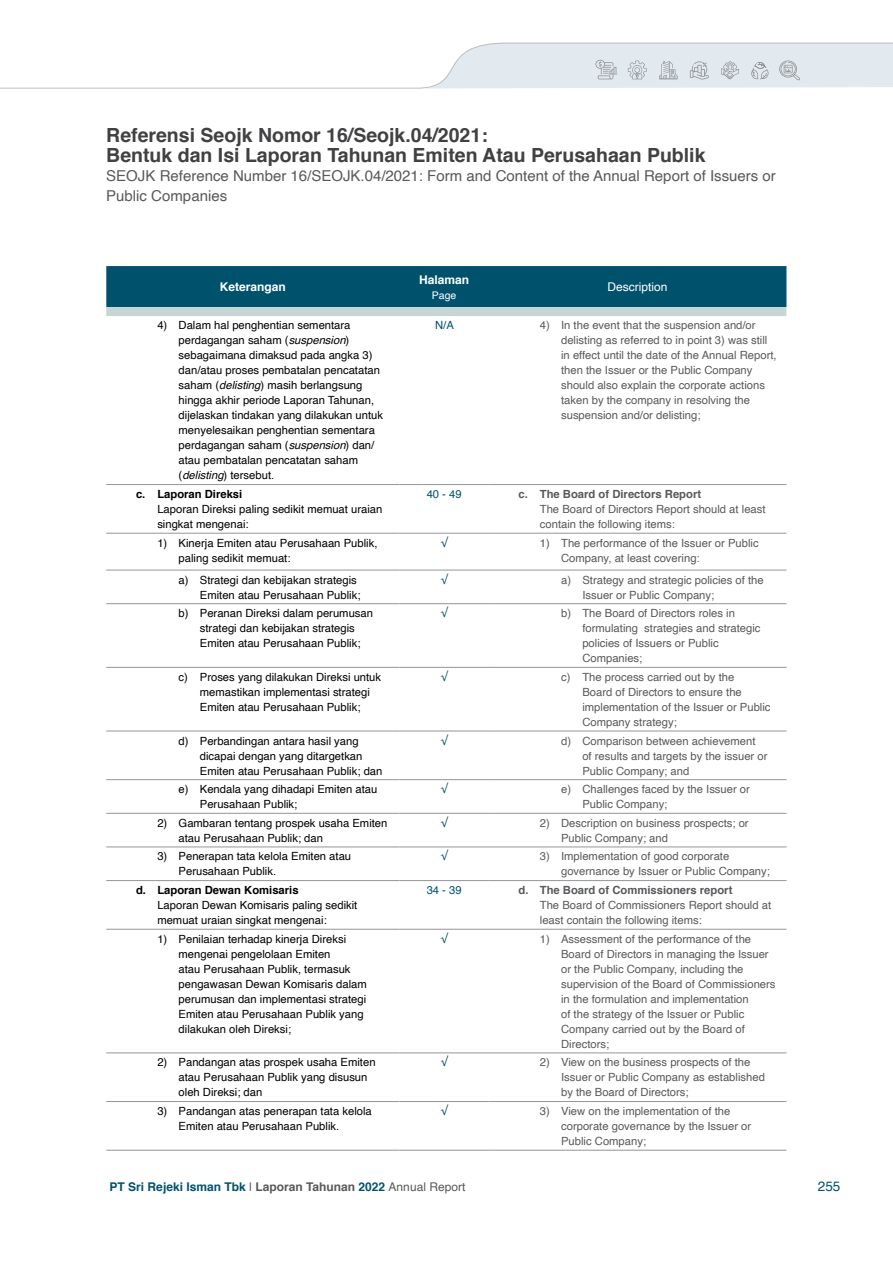
<style>
.page{position:relative;width:893px;height:1263px;background:#fff}
.page>*{position:absolute;margin:0;border:0;box-sizing:border-box;transform-origin:0 0}
.t1{font:700 19.5px/19.5px "Helvetica";color:#414042}
.t2{font:15px/19.5px "Helvetica";color:#58595b}
.t3{font:13.5px "Helvetica";color:#00526c}
.t4{font:700 12px "Helvetica";color:#00526c}
.t5{font:700 12px "Helvetica";color:#fff}
.t6{font:12px "Helvetica";color:#fff}
.t7{font:11.25px/15px "Helvetica";color:#000}
.t8{font:11.25px/15px "Helvetica";color:#58595b}
.t9{font:700 11.25px "Helvetica";color:#58595b}
.t10{font:700 11.25px "Helvetica";color:#000}
.t11{font:11.25px "Helvetica";color:#00526c}
.t12{font:10.5px "Helvetica";color:#fff}
.s1{font-style:italic}
.s2{font-weight:400;color:#58595b}
.s3{color:#58595b}
</style>
<div class="page">
<svg style="left:0;top:42px;width:893px;height:47px"></svg>
<svg style="left:106px;top:266px;width:680px;height:50px;background:#246a7f"></svg>
<hr style="left:106px;top:484px;width:293px;height:1px;background:#939598">
<hr style="left:399px;top:484px;width:90px;height:1px;background:#939598">
<hr style="left:489px;top:484px;width:297px;height:1px;background:#939598">
<hr style="left:106px;top:533px;width:293px;height:1px;background:#939598">
<hr style="left:399px;top:533px;width:90px;height:1px;background:#939598">
<hr style="left:489px;top:533px;width:297px;height:1px;background:#939598">
<hr style="left:106px;top:570px;width:293px;height:1px;background:#939598">
<hr style="left:399px;top:570px;width:90px;height:1px;background:#939598">
<hr style="left:489px;top:570px;width:297px;height:1px;background:#939598">
<hr style="left:106px;top:603px;width:293px;height:1px;background:#939598">
<hr style="left:399px;top:603px;width:90px;height:1px;background:#939598">
<hr style="left:489px;top:603px;width:297px;height:1px;background:#939598">
<hr style="left:106px;top:667px;width:293px;height:1px;background:#939598">
<hr style="left:399px;top:667px;width:90px;height:1px;background:#939598">
<hr style="left:489px;top:667px;width:297px;height:1px;background:#939598">
<hr style="left:106px;top:731px;width:293px;height:1px;background:#939598">
<hr style="left:399px;top:731px;width:90px;height:1px;background:#939598">
<hr style="left:489px;top:731px;width:297px;height:1px;background:#939598">
<hr style="left:106px;top:779px;width:293px;height:1px;background:#939598">
<hr style="left:399px;top:779px;width:90px;height:1px;background:#939598">
<hr style="left:489px;top:779px;width:297px;height:1px;background:#939598">
<hr style="left:106px;top:813px;width:293px;height:1px;background:#939598">
<hr style="left:399px;top:813px;width:90px;height:1px;background:#939598">
<hr style="left:489px;top:813px;width:297px;height:1px;background:#939598">
<hr style="left:106px;top:847px;width:293px;height:1px;background:#939598">
<hr style="left:399px;top:847px;width:90px;height:1px;background:#939598">
<hr style="left:489px;top:847px;width:297px;height:1px;background:#939598">
<hr style="left:106px;top:880px;width:293px;height:1px;background:#939598">
<hr style="left:399px;top:880px;width:90px;height:1px;background:#939598">
<hr style="left:489px;top:880px;width:297px;height:1px;background:#939598">
<hr style="left:106px;top:929px;width:293px;height:1px;background:#939598">
<hr style="left:399px;top:929px;width:90px;height:1px;background:#939598">
<hr style="left:489px;top:929px;width:297px;height:1px;background:#939598">
<hr style="left:106px;top:1053px;width:293px;height:1px;background:#939598">
<hr style="left:399px;top:1053px;width:90px;height:1px;background:#939598">
<hr style="left:489px;top:1053px;width:297px;height:1px;background:#939598">
<hr style="left:106px;top:1101px;width:293px;height:1px;background:#939598">
<hr style="left:399px;top:1101px;width:90px;height:1px;background:#939598">
<hr style="left:489px;top:1101px;width:297px;height:1px;background:#939598">
<hr style="left:106px;top:1150px;width:293px;height:1px;background:#939598">
<hr style="left:399px;top:1150px;width:90px;height:1px;background:#939598">
<hr style="left:489px;top:1150px;width:297px;height:1px;background:#939598">
<h1 class="t1" style="left:106px;top:126px;width:601px">Referensi Seojk Nomor 16/Seojk.04/2021:<br>Bentuk dan Isi Laporan Tahunan Emiten Atau Perusahaan Publik</h1>
<h2 class="t2" style="left:106px;top:167px;width:671px">SEOJK Reference Number 16/SEOJK.04/2021: Form and Content of the Annual Report of Issuers or<br>Public Companies</h2>
<p class="t5" style="left:220px;top:277px;width:68px">Keterangan</p>
<p class="t5" style="left:419px;top:270px;width:52px">Halaman</p>
<p class="t12" style="left:432px;top:287px;width:26px">Page</p>
<p class="t6" style="left:608px;top:278px;width:62px">Description</p>
<p class="t7" style="left:179px;top:318px;width:206px;text-indent:-21px">4) Dalam hal penghentian sementara perdagangan saham (<span class="s1">suspension</span>) sebagaimana dimaksud pada angka 3) dan/atau proses pembatalan pencatatan saham (<span class="s1">delisting</span>) masih berlangsung hingga akhir periode Laporan Tahunan, dijelaskan tindakan yang dilakukan untuk menyelesaikan penghentian sementara perdagangan saham (<span class="s1">suspension</span>) dan/ atau pembatalan pencatatan saham (<span class="s1">delisting</span>) tersebut.</p>
<p class="t11" style="left:435px;top:317px;width:20px">N/A</p>
<p class="t8" style="left:561px;top:318px;width:217px;text-indent:-21px">4) In the event that the suspension and/or delisting as referred to in point 3) was still in effect until the date of the Annual Report, then the Issuer or the Public Company should also explain the corporate actions taken by the company in resolving the suspension and/or delisting;</p>
<p class="t10" style="left:136px;top:485px;width:108px">c. Laporan Direksi</p>
<p class="t7" style="left:157px;top:502px;width:227px">Laporan Direksi paling sedikit memuat uraian singkat mengenai:</p>
<p class="t11" style="left:427px;top:485px;width:37px">40 - 49</p>
<p class="t9" style="left:519px;top:485px;width:184px">c. The Board of Directors Report</p>
<p class="t8" style="left:540px;top:502px;width:227px">The Board of Directors Report should at least contain the following items:</p>
<p class="t7" style="left:179px;top:536px;width:200px;text-indent:-21px">1) Kinerja Emiten atau Perusahaan Publik, paling sedikit memuat:</p>
<p class="t11" style="left:441px;top:534px;width:8px">√</p>
<p class="t8" style="left:561px;top:536px;width:199px;text-indent:-21px">1) The performance of the Issuer or Public<br>Company, at least covering:</p>
<p class="t7" style="left:200px;top:572px;width:162px;text-indent:-21px">a) Strategi dan kebijakan strategis<br>Emiten atau Perusahaan Publik;</p>
<p class="t11" style="left:441px;top:571px;width:8px">√</p>
<p class="t8" style="left:582px;top:572px;width:183px;text-indent:-21px">a) Strategy and strategic policies of the<br>Issuer or Public Company;</p>
<p class="t7" style="left:200px;top:606px;width:175px;text-indent:-21px">b) Peranan Direksi dalam perumusan strategi dan kebijakan strategis<br>Emiten atau Perusahaan Publik;</p>
<p class="t11" style="left:441px;top:605px;width:8px">√</p>
<p class="t8" style="left:582px;top:606px;width:180px;text-indent:-21px">b) The Board of Directors roles in formulating strategies and strategic policies of Issuers or Public<br>Companies;</p>
<p class="t7" style="left:200px;top:670px;width:183px;text-indent:-21px">c) Proses yang dilakukan Direksi untuk memastikan implementasi strategi<br>Emiten atau Perusahaan Publik;</p>
<p class="t11" style="left:441px;top:668px;width:8px">√</p>
<p class="t8" style="left:582px;top:670px;width:190px;text-indent:-21px">c) The process carried out by the<br>Board of Directors to ensure the implementation of the Issuer or Public<br>Company strategy;</p>
<p class="t7" style="left:200px;top:733px;width:184px;text-indent:-21px">d) Perbandingan antara hasil yang dicapai dengan yang ditargetkan<br>Emiten atau Perusahaan Publik; dan</p>
<p class="t11" style="left:441px;top:732px;width:8px">√</p>
<p class="t8" style="left:582px;top:733px;width:187px;text-indent:-21px">d) Comparison between achievement of results and targets by the issuer or<br>Public Company; and</p>
<p class="t7" style="left:200px;top:782px;width:179px;text-indent:-21px">e) Kendala yang dihadapi Emiten atau<br>Perusahaan Publik;</p>
<p class="t11" style="left:441px;top:780px;width:8px">√</p>
<p class="t8" style="left:582px;top:782px;width:169px;text-indent:-21px">e) Challenges faced by the Issuer or<br>Public Company;</p>
<p class="t7" style="left:179px;top:816px;width:210px;text-indent:-21px">2) Gambaran tentang prospek usaha Emiten atau Perusahaan Publik; dan</p>
<p class="t11" style="left:441px;top:814px;width:8px">√</p>
<p class="t8" style="left:561px;top:816px;width:189px;text-indent:-21px">2) Description on business prospects; or<br>Public Company; and</p>
<p class="t7" style="left:179px;top:849px;width:174px;text-indent:-21px">3) Penerapan tata kelola Emiten atau<br>Perusahaan Publik.</p>
<p class="t11" style="left:441px;top:848px;width:8px">√</p>
<p class="t8" style="left:561px;top:849px;width:210px;text-indent:-21px">3) Implementation of good corporate governance by Issuer or Public Company;</p>
<p class="t10" style="left:136px;top:881px;width:164px">d. Laporan Dewan Komisaris</p>
<p class="t7" style="left:157px;top:898px;width:202px">Laporan Dewan Komisaris paling sedikit memuat uraian singkat mengenai:</p>
<p class="t11" style="left:427px;top:881px;width:37px">34 - 39</p>
<p class="t9" style="left:519px;top:881px;width:215px">d. The Board of Commissioners report</p>
<p class="t8" style="left:540px;top:898px;width:233px">The Board of Commissioners Report should at least contain the following items:</p>
<p class="t7" style="left:179px;top:932px;width:190px;text-indent:-21px">1) Penilaian terhadap kinerja Direksi mengenai pengelolaan Emiten<br>atau Perusahaan Publik, termasuk pengawasan Dewan Komisaris dalam perumusan dan implementasi strategi Emiten atau Perusahaan Publik yang dilakukan oleh Direksi;</p>
<p class="t11" style="left:441px;top:930px;width:8px">√</p>
<p class="t8" style="left:561px;top:932px;width:216px;text-indent:-21px">1) Assessment of the performance of the Board of Directors in managing the Issuer or the Public Company, including the supervision of the Board of Commissioners in the formulation and implementation<br>of the strategy of the Issuer or Public Company carried out by the Board of Directors;</p>
<p class="t7" style="left:179px;top:1055px;width:198px;text-indent:-21px">2) Pandangan atas prospek usaha Emiten atau Perusahaan Publik yang disusun oleh Direksi; dan</p>
<p class="t11" style="left:441px;top:1054px;width:8px">√</p>
<p class="t8" style="left:561px;top:1055px;width:205px;text-indent:-21px">2) View on the business prospects of the<br>Issuer or Public Company as established by the Board of Directors;</p>
<p class="t7" style="left:179px;top:1104px;width:195px;text-indent:-21px">3) Pandangan atas penerapan tata kelola<br>Emiten atau Perusahaan Publik.</p>
<p class="t11" style="left:441px;top:1102px;width:8px">√</p>
<p class="t8" style="left:561px;top:1104px;width:192px;text-indent:-21px">3) View on the implementation of the corporate governance by the Issuer or<br>Public Company;</p>
<p class="t4" style="left:110px;top:1177px;width:357px">PT Sri Rejeki Isman Tbk <span class="s2">|</span> <span class="s3">Laporan Tahunan</span> 2022 <span class="s2">Annual Report</span></p>
<p class="t3" style="left:818px;top:1176px;width:24px">255</p>
</div>
